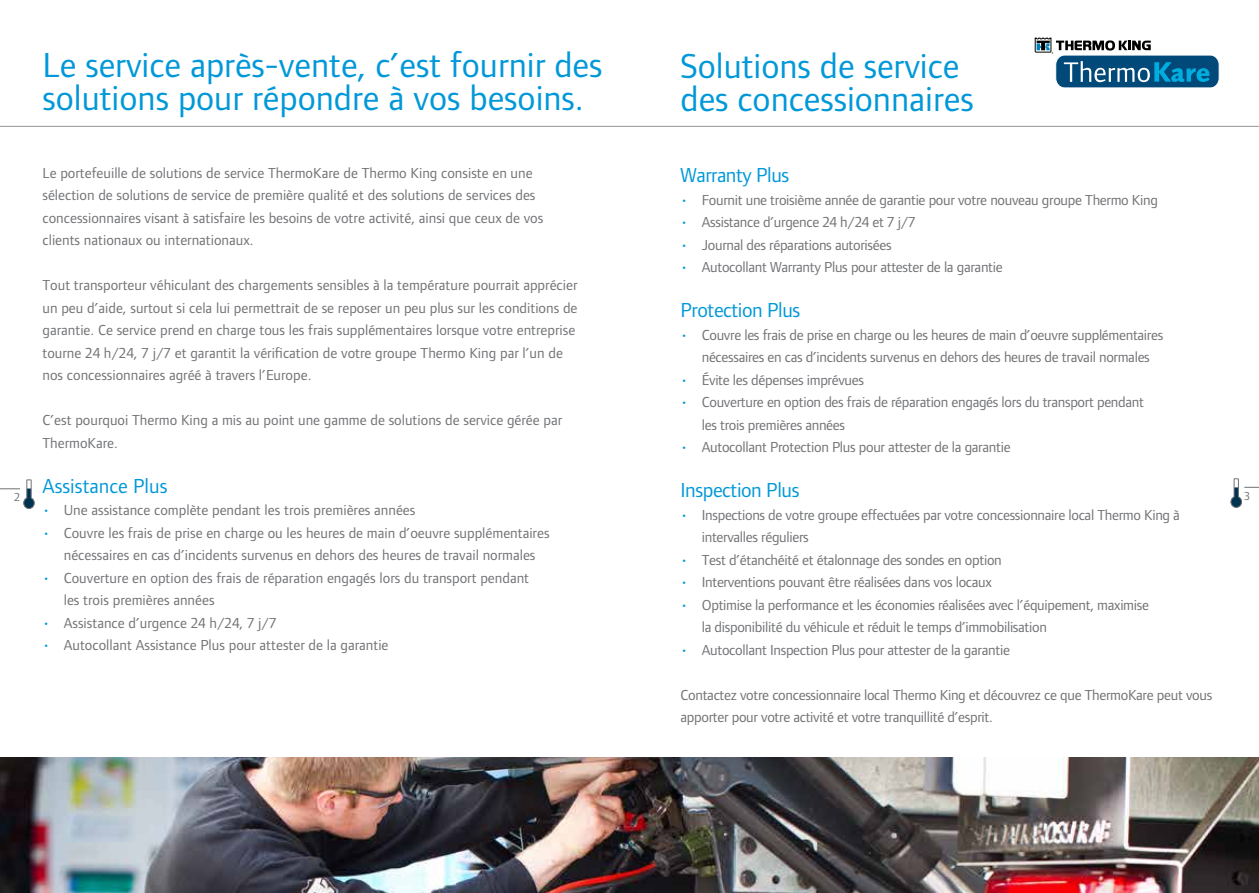
<style>
.page{position:relative;width:1259px;height:893px;background:#fff}
.page>*{position:absolute;margin:0;border:0;box-sizing:border-box;transform-origin:0 0}
.t1{font:36px/33px "Foundry Form Sans Blonde";color:#0098d8}
.t2{font:21px "Foundry Form Sans Blonde";letter-spacing:-.02em;color:#0098d8}
.t3{font:21px "Foundry Form Sans Blonde";color:#0098d8}
.t4{font:15px/22.5px "Foundry Form Sans Blonde";color:#717275}
.t5{font:15px/22.5px "Foundry Form Sans Blonde";letter-spacing:-.02em;color:#717275}
.t6{font:12px "Foundry Form Sans Blonde";color:#717275}
.s1{color:#0098d8}
</style>
<div class="page">
<img style="left:0;top:758px;width:1259px;height:135px">
<hr style="left:0;top:126px;width:1259px;height:1px;background:#939598">
<svg style="left:0;top:479px;width:35px;height:30px"></svg>
<svg style="left:1230px;top:478px;width:29px;height:30px"></svg>
<div style="left:1055px;top:55px;width:164px;height:33px;background:#004979;border-radius:9px"></div>
<div style="left:1055px;top:55px;width:164px;height:33px;border:1px solid #fff;border-radius:9px"></div>
<svg style="left:1035px;top:38px;width:115px;height:16px"></svg>
<svg style="left:1064px;top:61px;width:145px;height:21px"></svg>
<h1 class="t1" style="left:43px;top:48px;width:561px">Le service après-vente, c’est fournir des solutions pour répondre à vos besoins.</h1>
<h1 class="t1" style="left:680px;top:49px;width:295px">Solutions de service des concessionnaires</h1>
<p class="t4" style="left:43px;top:161px;width:502px">Le portefeuille de solutions de service ThermoKare de Thermo King consiste en une sélection de solutions de service de première qualité et des solutions de services des concessionnaires visant à satisfaire les besoins de votre activité, ainsi que ceux de vos clients nationaux ou internationaux.</p>
<p class="t4" style="left:43px;top:274px;width:536px">Tout transporteur véhiculant des chargements sensibles à la température pourrait apprécier un peu d’aide, surtout si cela lui permettrait de se reposer un peu plus sur les conditions de garantie. Ce service prend en charge tous les frais supplémentaires lorsque votre entreprise tourne 24 h/24, 7 j/7 et garantit la vérification de votre groupe Thermo King par l’un de nos concessionnaires agréé à travers l’Europe.</p>
<p class="t4" style="left:43px;top:409px;width:521px">C’est pourquoi Thermo King a mis au point une gamme de solutions de service gérée par<br>ThermoKare.</p>
<h2 class="t3" style="left:43px;top:474px;width:126px">Assistance Plus</h2>
<p class="t4" style="left:43px;top:499px;width:374px"><span class="s1">•</span> Une assistance complète pendant les trois premières années</p>
<p class="t4" style="left:43px;top:521px;width:508px;text-align:center"><span class="s1">•</span> Couvre les frais de prise en charge ou les heures de main d’oeuvre supplémentaires nécessaires en cas d’incidents survenus en dehors des heures de travail normales</p>
<p class="t4" style="left:64px;top:566px;width:467px;text-indent:-21px"><span class="s1">•</span> Couverture en option des frais de réparation engagés lors du transport pendant les trois premières années</p>
<p class="t4" style="left:43px;top:611px;width:236px"><span class="s1">•</span> Assistance d’urgence 24 h/24, 7 j/7</p>
<p class="t4" style="left:43px;top:634px;width:347px"><span class="s1">•</span> Autocollant Assistance Plus pour attester de la garantie</p>
<h2 class="t2" style="left:680px;top:163px;width:110px">Warranty Plus</h2>
<p class="t5" style="left:680px;top:188px;width:479px"><span class="s1">•</span> Fournit une troisième année de garantie pour votre nouveau groupe Thermo King</p>
<p class="t5" style="left:680px;top:211px;width:237px"><span class="s1">•</span> Assistance d’urgence 24 h/24 et 7 j/7</p>
<p class="t5" style="left:680px;top:233px;width:213px"><span class="s1">•</span> Journal des réparations autorisées</p>
<p class="t5" style="left:680px;top:256px;width:324px"><span class="s1">•</span> Autocollant Warranty Plus pour attester de la garantie</p>
<h2 class="t2" style="left:680px;top:298px;width:121px">Protection Plus</h2>
<p class="t5" style="left:680px;top:323px;width:484px;text-align:center"><span class="s1">•</span> Couvre les frais de prise en charge ou les heures de main d’oeuvre supplémentaires nécessaires en cas d’incidents survenus en dehors des heures de travail normales</p>
<p class="t5" style="left:680px;top:368px;width:185px"><span class="s1">•</span> Évite les dépenses imprévues</p>
<p class="t5" style="left:702px;top:391px;width:444px;text-indent:-21px"><span class="s1">•</span> Couverture en option des frais de réparation engagés lors du transport pendant les trois premières années</p>
<p class="t5" style="left:680px;top:436px;width:331px"><span class="s1">•</span> Autocollant Protection Plus pour attester de la garantie</p>
<h2 class="t2" style="left:680px;top:478px;width:120px">Inspection Plus</h2>
<p class="t5" style="left:702px;top:503px;width:480px;text-indent:-21px"><span class="s1">•</span> Inspections de votre groupe effectuées par votre concessionnaire local Thermo King à intervalles réguliers</p>
<p class="t5" style="left:680px;top:548px;width:323px"><span class="s1">•</span> Test d’étanchéité et étalonnage des sondes en option</p>
<p class="t5" style="left:680px;top:571px;width:313px"><span class="s1">•</span> Interventions pouvant être réalisées dans vos locaux</p>
<p class="t5" style="left:702px;top:593px;width:449px;text-indent:-21px"><span class="s1">•</span> Optimise la performance et les économies réalisées avec l’équipement, maximise la disponibilité du véhicule et réduit le temps d’immobilisation</p>
<p class="t5" style="left:680px;top:638px;width:331px"><span class="s1">•</span> Autocollant Inspection Plus pour attester de la garantie</p>
<p class="t5" style="left:680px;top:683px;width:533px">Contactez votre concessionnaire local Thermo King et découvrez ce que ThermoKare peut vous apporter pour votre activité et votre tranquillité d’esprit.</p>
<p class="t6" style="left:14px;top:490px;width:7px">2</p>
<p class="t6" style="left:1244px;top:489px;width:7px">3</p>
</div>
